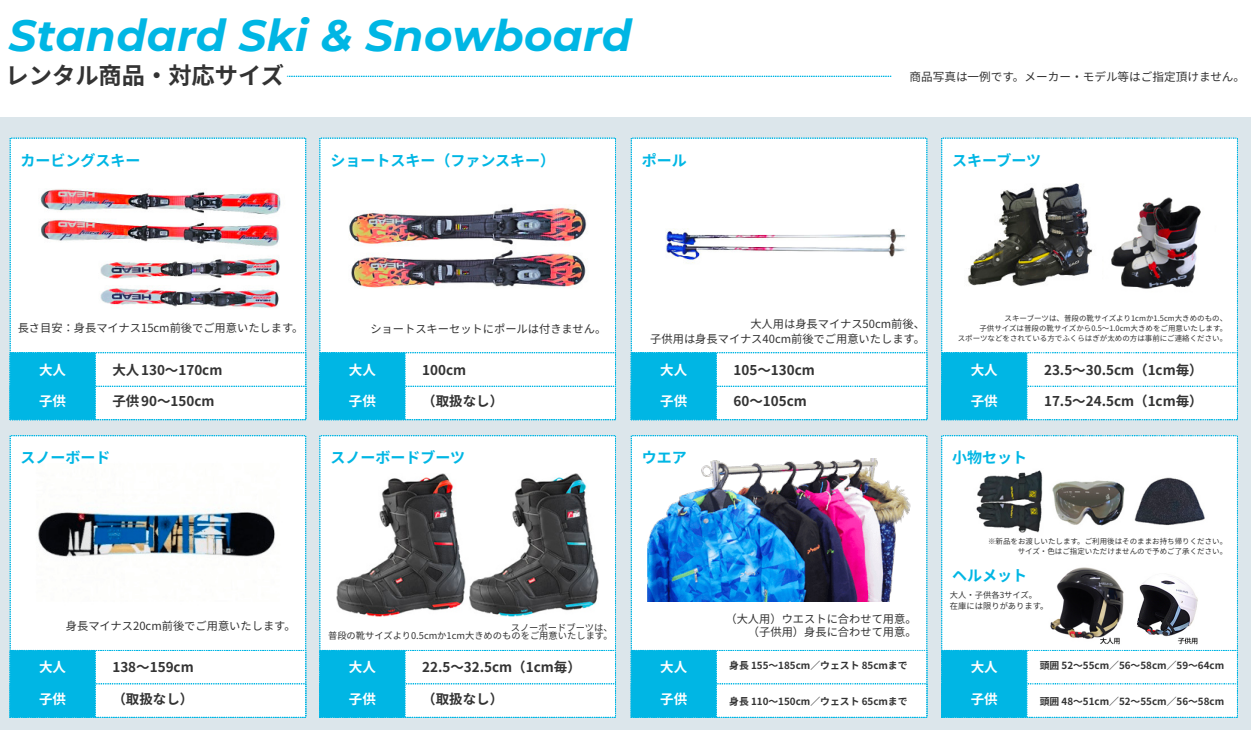
<style>
.page{position:relative;width:1251px;height:730px;background:#fff}
.page>*{position:absolute;margin:0;border:0;box-sizing:border-box;transform-origin:0 0}
.t1{font:italic 700 43.58px "Montserrat";letter-spacing:.005em;color:#00b6e4}
.t2{font:700 23.25px "Noto Sans JP";color:#333}
.t3{font:700 15px "Noto Sans JP";color:#00b6e4}
.t4{font:700 13.5px "Noto Sans JP";color:#333}
.t5{font:700 13.5px "Noto Sans JP";color:#fff}
.t6{font:11.62px "Noto Sans JP";color:#333}
.t7{font:11.25px/15px "Noto Sans JP";color:#333;text-align:right}
.t8{font:700 9.82px "Noto Sans JP";color:#333}
.t9{font:9.3px/8px "Noto Sans JP";color:#333;text-align:right}
.t10{font:8.25px/10.8px "Noto Sans JP";color:#333}
.t11{font:7.5px/9.8px "Noto Sans JP";color:#333;text-align:right}
</style>
<div class="page">
<div style="left:0;top:117px;width:1250px;height:612px;background:#dce6eb"></div>
<div style="left:10px;top:138px;width:296px;height:282px;background:#fff;border:1px dashed #00b6e4"></div>
<div style="left:10px;top:435px;width:296px;height:282px;background:#fff;border:1px dashed #00b6e4"></div>
<div style="left:320px;top:138px;width:296px;height:282px;background:#fff;border:1px dashed #00b6e4"></div>
<div style="left:320px;top:435px;width:296px;height:282px;background:#fff;border:1px dashed #00b6e4"></div>
<div style="left:631px;top:138px;width:296px;height:282px;background:#fff;border:1px dashed #00b6e4"></div>
<div style="left:941px;top:138px;width:297px;height:282px;background:#fff;border:1px dashed #00b6e4"></div>
<div style="left:941px;top:435px;width:297px;height:282px;background:#fff;border:1px dashed #00b6e4"></div>
<img style="left:976px;top:470px;width:229px;height:63px">
<img style="left:1050px;top:567px;width:154px;height:83px">
<div style="left:631px;top:435px;width:296px;height:282px;background:#fff;border:1px dashed #00b6e4"></div>
<div style="left:10px;top:352px;width:296px;height:68px;background:#fff;border:1px dashed #00b6e4"></div>
<div style="left:10px;top:650px;width:296px;height:67px;background:#fff;border:1px dashed #00b6e4"></div>
<div style="left:320px;top:352px;width:296px;height:68px;background:#fff;border:1px dashed #00b6e4"></div>
<div style="left:320px;top:650px;width:296px;height:67px;background:#fff;border:1px dashed #00b6e4"></div>
<div style="left:631px;top:352px;width:296px;height:68px;background:#fff;border:1px dashed #00b6e4"></div>
<div style="left:941px;top:352px;width:297px;height:68px;background:#fff;border:1px dashed #00b6e4"></div>
<div style="left:631px;top:650px;width:296px;height:67px;background:#fff;border:1px dashed #00b6e4"></div>
<div style="left:10px;top:386px;width:296px;height:34px;background:#fff;border:1px dashed #00b6e4"></div>
<div style="left:10px;top:683px;width:296px;height:34px;background:#fff"></div>
<div style="left:320px;top:386px;width:296px;height:34px;background:#fff;border:1px dashed #00b6e4"></div>
<div style="left:320px;top:683px;width:296px;height:34px;background:#fff"></div>
<div style="left:631px;top:386px;width:296px;height:34px;background:#fff;border:1px dashed #00b6e4"></div>
<div style="left:941px;top:386px;width:297px;height:34px;background:#fff;border:1px dashed #00b6e4"></div>
<div style="left:631px;top:683px;width:296px;height:34px;background:#fff"></div>
<div style="left:10px;top:352px;width:86px;height:68px;background:#00b6e4;border:1px dashed #00b6e4"></div>
<div style="left:10px;top:650px;width:86px;height:67px;background:#00b6e4;border:1px dashed #00b6e4"></div>
<div style="left:320px;top:352px;width:85px;height:68px;background:#00b6e4;border:1px dashed #00b6e4"></div>
<div style="left:320px;top:650px;width:85px;height:67px;background:#00b6e4"></div>
<div style="left:631px;top:352px;width:86px;height:68px;background:#00b6e4;border:1px dashed #00b6e4"></div>
<div style="left:941px;top:352px;width:86px;height:68px;background:#00b6e4;border:1px dashed #00b6e4"></div>
<div style="left:631px;top:650px;width:86px;height:67px;background:#00b6e4;border:1px dashed #00b6e4"></div>
<img style="left:40px;top:189px;width:241px;height:119px">
<img style="left:38px;top:508px;width:237px;height:49px">
<img style="left:349px;top:206px;width:238px;height:82px">
<img style="left:336px;top:474px;width:263px;height:142px">
<img style="left:665px;top:228px;width:241px;height:35px">
<img style="left:967px;top:183px;width:234px;height:106px">
<img style="left:648px;top:458px;width:262px;height:143px">
<svg style="left:287px;top:76px;width:605px;height:1px"></svg>
<div style="left:941px;top:650px;width:297px;height:67px;background:#fff;border:1px dashed #00b6e4"></div>
<div style="left:941px;top:683px;width:297px;height:34px;background:#fff"></div>
<div style="left:941px;top:650px;width:86px;height:67px;background:#00b6e4;border:1px dashed #00b6e4"></div>
<h1 class="t1" style="left:9px;top:9px;width:625px">Standard Ski &amp; Snowboard</h1>
<h2 class="t2" style="left:6px;top:64px;width:280px">レンタル商品・対応サイズ</h2>
<h3 class="t6" style="left:909px;top:70px;width:337px">商品写真は一例です。メーカー・モデル等はご指定頂けません。</h3>
<h3 class="t3" style="left:21px;top:152px;width:122px">カービングスキー</h3>
<h3 class="t3" style="left:330px;top:152px;width:226px">ショートスキー（ファンスキー）</h3>
<h3 class="t3" style="left:642px;top:152px;width:46px">ポール</h3>
<h3 class="t3" style="left:952px;top:152px;width:90px">スキーブーツ</h3>
<h3 class="t7" style="left:18px;top:321px;width:287px">長さ目安：身長マイナス15cm前後でご用意いたします。</h3>
<h3 class="t7" style="left:370px;top:321px;width:237px">ショートスキーセットにポールは付きません。</h3>
<h3 class="t5" style="left:39px;top:363px;width:28px">大人</h3>
<h3 class="t5" style="left:39px;top:394px;width:28px">子供</h3>
<h3 class="t4" style="left:112px;top:363px;width:112px">大人 130〜170cm</h3>
<h3 class="t4" style="left:112px;top:394px;width:104px">子供 90〜150cm</h3>
<h3 class="t5" style="left:349px;top:363px;width:28px">大人</h3>
<h3 class="t5" style="left:349px;top:394px;width:28px">子供</h3>
<h3 class="t4" style="left:422px;top:363px;width:45px">100cm</h3>
<h3 class="t4" style="left:422px;top:394px;width:82px">（取扱なし）</h3>
<h3 class="t3" style="left:21px;top:450px;width:92px">スノーボード</h3>
<h3 class="t3" style="left:330px;top:450px;width:136px">スノーボードブーツ</h3>
<h3 class="t7" style="left:66px;top:618px;width:231px">身長マイナス20cm前後でご用意いたします。</h3>
<h3 class="t5" style="left:39px;top:660px;width:28px">大人</h3>
<h3 class="t5" style="left:39px;top:692px;width:28px">子供</h3>
<h3 class="t4" style="left:112px;top:660px;width:83px">138〜159cm</h3>
<h3 class="t4" style="left:112px;top:692px;width:82px">（取扱なし）</h3>
<p class="t9" style="left:328px;top:623px;width:286px">スノーボードブーツは、<br>普段の靴サイズより0.5cmか1cm大きめのものをご用意いたします。</p>
<h3 class="t5" style="left:349px;top:660px;width:28px">大人</h3>
<h3 class="t5" style="left:349px;top:692px;width:28px">子供</h3>
<h3 class="t4" style="left:422px;top:660px;width:160px">22.5〜32.5cm（1cm毎）</h3>
<h3 class="t4" style="left:422px;top:692px;width:82px">（取扱なし）</h3>
<h3 class="t7" style="left:650px;top:316px;width:276px">大人用は身長マイナス50cm前後、<br>子供用は身長マイナス40cm前後でご用意いたします。</h3>
<p class="t11" style="left:958px;top:313px;width:271px">スキーブーツは、普段の靴サイズより1cmか1.5cm大きめのもの、<br>子供サイズは普段の靴サイズから0.5〜1.0cm大きめをご用意いたします。<br>スポーツなどをされている方でふくらはぎが太めの方は事前にご連絡ください。</p>
<h3 class="t5" style="left:660px;top:363px;width:28px">大人</h3>
<h3 class="t5" style="left:660px;top:394px;width:28px">子供</h3>
<h3 class="t3" style="left:642px;top:450px;width:46px">ウエア</h3>
<h3 class="t5" style="left:660px;top:660px;width:28px">大人</h3>
<h3 class="t5" style="left:660px;top:692px;width:28px">子供</h3>
<h3 class="t4" style="left:734px;top:363px;width:83px">105〜130cm</h3>
<h3 class="t4" style="left:734px;top:394px;width:75px">60〜105cm</h3>
<h3 class="t7" style="left:725px;top:612px;width:193px;line-height:13.5px">（大人用）ウエストに合わせて用意。（子供用）身長に合わせて用意。</h3>
<h3 class="t5" style="left:971px;top:363px;width:28px">大人</h3>
<h3 class="t5" style="left:971px;top:394px;width:28px">子供</h3>
<h3 class="t3" style="left:952px;top:450px;width:76px">小物セット</h3>
<h3 class="t4" style="left:1044px;top:363px;width:160px">23.5〜30.5cm（1cm毎）</h3>
<h3 class="t4" style="left:1044px;top:394px;width:160px">17.5〜24.5cm（1cm毎）</h3>
<p class="t11" style="left:988px;top:537px;width:241px">※新品をお渡しいたします。ご利用後はそのままお持ち帰りください。サイズ・色はご指定いただけませんので予めご了承ください。</p>
<p class="t10" style="left:950px;top:589px;width:100px">大人・子供各3サイズ。<br>在庫には限りがあります。</p>
<h3 class="t3" style="left:952px;top:568px;width:76px">ヘルメット</h3>
<h3 class="t8" style="left:729px;top:660px;width:180px">身長 155〜185cm∕ウェスト 85cmまで</h3>
<h3 class="t8" style="left:1040px;top:660px;width:186px">頭囲 52〜55cm∕56〜58cm∕59〜64cm</h3>
<h3 class="t8" style="left:729px;top:696px;width:180px">身長 110〜150cm∕ウェスト 65cmまで</h3>
<h3 class="t8" style="left:1040px;top:696px;width:186px">頭囲 48〜51cm∕52〜55cm∕56〜58cm</h3>
<h3 class="t5" style="left:971px;top:660px;width:28px">大人</h3>
<h3 class="t5" style="left:971px;top:692px;width:28px">子供</h3>
</div>
